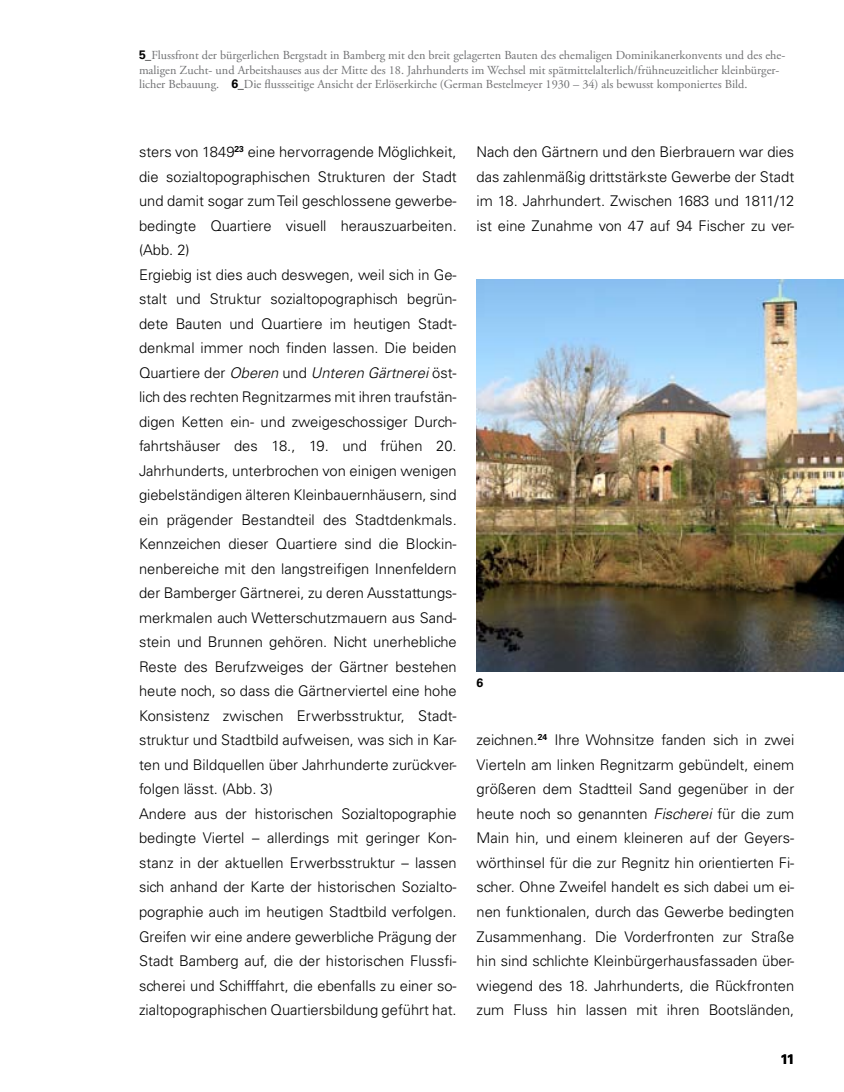
<style>
.page{position:relative;width:844px;height:1092px;background:#fff}
.page>*{position:absolute;margin:0;border:0;box-sizing:border-box;transform-origin:0 0}
.t1{font:300 14.7px/24.5px "Univers LT Std";color:#000;text-align:justify}
.t2{font:700 13.65px "Univers LT Std";color:#000}
.t3{font:12.25px/14.7px "Adobe Garamond Pro";color:#707173}
.t4{font:700 12.25px "Univers LT Std";color:#000}
.s1{font-family:"Univers LT Std";font-weight:700;color:#000}
.s2{font-family:"Times";color:#000}
.s3{font-style:italic}
</style>
<div class="page">
<img style="left:476px;top:279px;width:367px;height:392px">
<p class="t3" style="left:139px;top:48px;width:647px"><span class="s1">5</span><span class="s2">_</span>Flussfront der bürgerlichen Bergstadt in Bamberg mit den breit gelagerten Bauten des ehemaligen Dominikanerkonvents und des ehe&shy;maligen Zucht- und Arbeitshauses aus der Mitte des 18. Jahrhunderts im Wechsel mit spätmittelalterlich/frühneuzeitlicher kleinbürger&shy;licher Bebauung. <span class="s1">6</span><span class="s2">_</span>Die flussseitige Ansicht der Erlöserkirche (German Bestelmeyer 1930 – 34) als bewusst komponiertes Bild.</p>
<p class="t1" style="left:139px;top:139px;width:319px;text-align:left">sters von 1849<sup>23</sup> eine hervorragende Möglichkeit, die sozialtopographischen Strukturen der Stadt und damit sogar zum Teil geschlossene gewerbe&shy;bedingte Quartiere visuell herauszuarbeiten. (Abb. 2)<br>Ergiebig ist dies auch deswegen, weil sich in Ge&shy;stalt und Struktur sozialtopographisch begrün&shy;dete Bauten und Quartiere im heutigen Stadt&shy;denkmal immer noch finden lassen. Die beiden Quartiere der <span class="s3">Oberen</span> und <span class="s3">Unteren Gärtnerei</span> öst&shy;lich des rechten Regnitzarmes mit ihren traufstän&shy;digen Ketten ein- und zweigeschossiger Durch&shy;fahrtshäuser des 18., 19. und frühen 20.<br>Jahr-----------hunderts, unterbrochen von einigen wenigen giebelständigen älteren Kleinbauernhäusern, sind ein prägender Bestandteil des Stadtdenkmals.<br>Kennzeichen dieser Quartiere sind die Blockin&shy;nenbereiche mit den langstreifigen Innenfeldern der Bamberger Gärtnerei, zu deren Ausstattungs&shy;merkmalen auch Wetterschutzmauern aus Sand&shy;stein und Brunnen gehören. N icht unerhebliche Reste des Berufzweiges der Gärtner bestehen heute noch, so dass die Gärtnerviertel eine hohe Konsistenz zwischen Erwerbsstruktur, Stadt&shy;struktur und Stadtbild aufweisen, was sich in Kar&shy;ten und Bildquellen über Jahrhunderte zurückver&shy;folgen lässt. (Abb. 3)<br>Andere aus der historischen Sozialtopographie bedingte Viertel – allerdings mit geringer Kon&shy;stanz in der aktuellen Erwerbsstruktur – lassen sich anhand der Karte der historischen Sozialto&shy;pographie auch im heutigen Stadtbild verfolgen.<br>Greifen wir eine andere gewerbliche Prägung der Stadt Bamberg auf, die der historischen Flussfi&shy;scherei und Schifffahrt, die ebenfalls zu einer so&shy;zialtopographischen Quartiersbildung geführt hat.</p>
<p class="t1" style="left:476px;top:139px;width:319px">Nach den Gärtnern und den Bierbrauern war dies das zahlenmäßig drittstärkste Gewerbe der Stadt im 18. Jahrhundert. Zwischen 1683 und 1811/12 ist eine Zunahme von 47 auf 94 Fischer zu ver-</p>
<p class="t4" style="left:476px;top:675px;width:8px">6</p>
<p class="t1" style="left:476px;top:727px;width:319px">zeichnen.<sup>24</sup> Ihre Wohnsitze fanden sich in zwei Vierteln am linken Regnitzarm gebündelt, einem größeren dem Stadtteil Sand gegenüber in der heute noch so genannten <span class="s3">Fischerei</span> für die zum Main hin, und einem kleineren auf der Geyers&shy;wörthinsel für die zur Regnitz hin orientierten Fi&shy;scher. Ohne Zweifel handelt es sich dabei um ei&shy;nen funktionalen, durch das Gewerbe bedingten Zusammenhang. Die Vorderfronten zur Straße hin sind schlichte Kleinbürgerhausfassaden über&shy;wiegend des 18. Jahrhunderts, die Rückfronten zum Fluss hin lassen mit ihren Bootsländen,</p>
<p class="t2" style="left:780px;top:1051px;width:7px">11</p>
</div>
